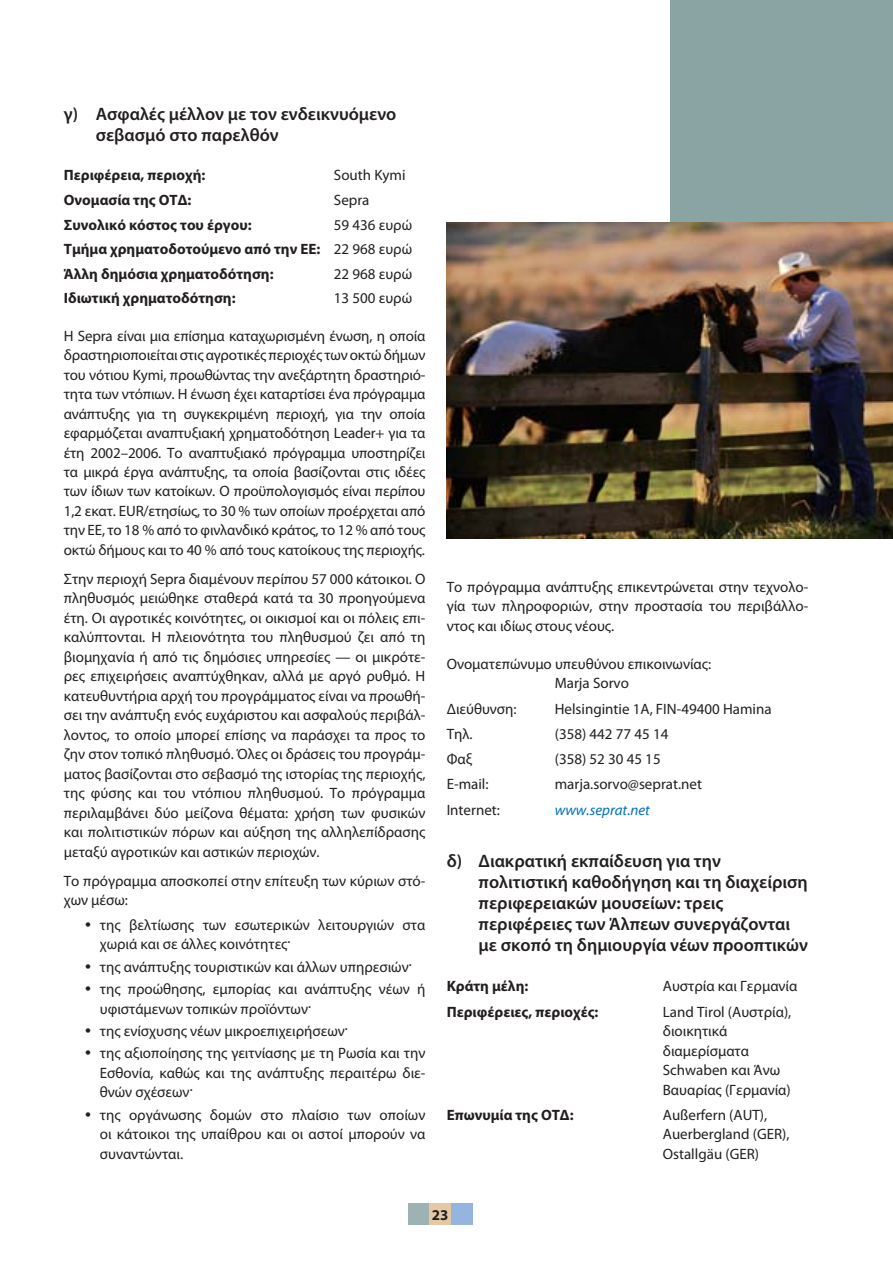
<style>
.page{position:relative;width:893px;height:1263px;background:#fff}
.page>*{position:absolute;margin:0;border:0;box-sizing:border-box;transform-origin:0 0}
.t1{font:21px/42px "Myriad Pro";color:#231f20}
.t2{font:600 18px/21px "Myriad Pro";color:#231f20}
.t3{font:15px/19.5px "Myriad Pro";color:#231f20}
.t4{font:700 15px/24.6px "Myriad Pro";color:#231f20;text-align:justify}
.t5{font:italic 15px "Myriad Pro";color:#0071bc}
.s1{font-weight:400}
</style>
<div class="page">
<div style="left:408px;top:1203px;width:21px;height:22px;background:#9eb2b3"></div>
<div style="left:429px;top:1203px;width:22px;height:22px;background:#e5c8a5"></div>
<div style="left:451px;top:1203px;width:21px;height:22px;background:#95b5df"></div>
<div style="left:670px;top:0;width:222px;height:223px;background:#8aa4a3"></div>
<img style="left:446px;top:223px;width:446px;height:315px">
<p class="t2" style="left:96px;top:105px;width:302px;text-indent:-32px">γ) Ασφαλές μέλλον με τον ενδεικνυόμενο σεβασμό στο παρελθόν</p>
<p class="t4" style="left:64px;top:164px;width:143px">Περιφέρεια, περιοχή:</p>
<p class="t3" style="left:334px;top:167px;width:73px">South Kymi</p>
<p class="t4" style="left:64px;top:189px;width:129px">Ονομασία της ΟΤΔ:</p>
<p class="t3" style="left:334px;top:191px;width:37px">Sepra</p>
<p class="t4" style="left:64px;top:213px;width:189px">Συνολικό κόστος του έργου:</p>
<p class="t4" style="left:64px;top:213px;width:350px;text-indent:270px"><span class="s1">59 436 ευρώ </span>Τμήμα χρηματοδοτούμενο από την ΕΕ: <span class="s1">22 968 ευρώ </span>Άλλη δημόσια χρηματοδότηση:</p>
<p class="t3" style="left:334px;top:265px;width:80px">22 968 ευρώ</p>
<p class="t4" style="left:64px;top:287px;width:173px">Ιδιωτική χρηματοδότηση:</p>
<p class="t3" style="left:334px;top:289px;width:80px">13 500 ευρώ</p>
<p class="t3" style="left:64px;top:327px;width:363px;text-align:justify">Η Sepra είναι μια επίσημα καταχωρισμένη ένωση, η οποία δραστηριοποιείται στις αγροτικές περιοχές των οκτώ δήμων του νότιου Kymi, προωθώντας την ανεξάρτητη δραστηριό&shy;τητα των ντόπιων. Η ένωση έχει καταρτίσει ένα πρόγραμμα ανάπτυξης για τη συγκεκριμένη περιοχή, για την οποία εφαρμόζεται αναπτυξιακή χρηματοδότηση Leader+ για τα έτη 2002–2006. Το αναπτυξιακό πρόγραμμα υποστηρίζει τα μικρά έργα ανάπτυξης, τα οποία βασίζονται στις ιδέες των ίδιων των κατοίκων. Ο προϋπολογισμός είναι περίπου 1,2 εκατ. EUR/ετησίως, το 30 % των οποίων προέρχεται από την ΕΕ, το 18 % από το φινλανδικό κράτος, το 12 % από τους οκτώ δήμους και το 40 % από τους κατοίκους της περιοχής.</p>
<p class="t3" style="left:64px;top:570px;width:363px;text-align:justify">Στην περιοχή Sepra διαμένουν περίπου 57 000 κάτοικοι. Ο πληθυσμός μειώθηκε σταθερά κατά τα 30 προηγούμενα έτη. Οι αγροτικές κοινότητες, οι οικισμοί και οι πόλεις επι&shy;καλύπτονται. Η πλειονότητα του πληθυσμού ζει από τη βιομηχανία ή από τις δημόσιες υπηρεσίες — οι μικρότε&shy;ρες επιχειρήσεις αναπτύχθηκαν, αλλά με αργό ρυθμό. Η κατευθυντήρια αρχή του προγράμματος είναι να προωθή&shy;σει την ανάπτυξη ενός ευχάριστου και ασφαλούς περιβάλ&shy;λοντος, το οποίο μπορεί επίσης να παράσχει τα προς το ζην στον τοπικό πληθυσμό. Όλες οι δράσεις του προγράμ&shy;ματος βασίζονται στο σεβασμό της ιστορίας της περιοχής, της φύσης και του ντόπιου πληθυσμού. Το πρόγραμμα περιλαμβάνει δύο μείζονα θέματα: χρήση των φυσικών και πολιτιστικών πόρων και αύξηση της αλληλεπίδρασης μεταξύ αγροτικών και αστικών περιοχών.</p>
<p class="t3" style="left:64px;top:872px;width:363px">Το πρόγραμμα αποσκοπεί στην επίτευξη των κύριων στό&shy;χων μέσω:</p>
<p class="t3" style="left:100px;top:916px;width:327px">της βελτίωσης των εσωτερικών λειτουργιών στα χωριά και σε άλλες κοινότητες·</p>
<p class="t3" style="left:100px;top:956px;width:327px;line-height:22.5px">της ανάπτυξης τουριστικών και άλλων υπηρεσιών· της προώθησης, εμπορίας και ανάπτυξης νέων ή</p>
<p class="t3" style="left:100px;top:998px;width:327px;line-height:22.5px">υφιστάμενων τοπικών προϊόντων·<br>της ενίσχυσης νέων μικροεπιχειρήσεων·<br>της αξιοποίησης της γειτνίασης με τη Ρωσία και την</p>
<p class="t3" style="left:100px;top:1064px;width:327px">Εσθονία, καθώς και της ανάπτυξης περαιτέρω διε&shy;θνών σχέσεων·</p>
<p class="t3" style="left:100px;top:1106px;width:327px;text-align:justify">της οργάνωσης δομών στο πλαίσιο των οποίων οι κάτοικοι της υπαίθρου και οι αστοί μπορούν να συναντώνται.</p>
<h1 class="t1" style="left:85px;top:903px;width:7px">• •</h1>
<h1 class="t1" style="left:85px;top:967px;width:7px">• •</h1>
<h1 class="t1" style="left:85px;top:1032px;width:7px">•</h1>
<h1 class="t1" style="left:85px;top:1093px;width:7px">•</h1>
<p class="t3" style="left:446px;top:578px;width:363px;text-align:justify">Το πρόγραμμα ανάπτυξης επικεντρώνεται στην τεχνολο&shy;γία των πληροφοριών, στην προστασία του περιβάλλο&shy;ντος και ιδίως στους νέους.</p>
<p class="t3" style="left:554px;top:655px;width:158px;text-indent:-108px">Ονοματεπώνυμο υπευθύνου επικοινωνίας:<br>Marja Sorvo</p>
<p class="t3" style="left:446px;top:700px;width:71px">Διεύθυνση:</p>
<p class="t3" style="left:554px;top:700px;width:218px">Helsingintie 1A, FIN-49400 Hamina</p>
<p class="t3" style="left:446px;top:725px;width:27px">Τηλ.</p>
<p class="t3" style="left:554px;top:725px;width:115px">(358) 442 77 45 14</p>
<p class="t3" style="left:446px;top:750px;width:27px">Φαξ</p>
<p class="t3" style="left:554px;top:750px;width:107px">(358) 52 30 45 15</p>
<p class="t3" style="left:446px;top:776px;width:43px">E-mail:</p>
<p class="t3" style="left:554px;top:776px;width:149px">marja.sorvo@seprat.net</p>
<p class="t3" style="left:446px;top:801px;width:55px">Internet:</p>
<p class="t5" style="left:554px;top:804px;width:97px">www.seprat.net</p>
<p class="t2" style="left:478px;top:852px;width:331px;text-indent:-32px">δ) Διακρατική εκπαίδευση για την πολιτιστική καθοδήγηση και τη διαχείριση περιφερειακών μουσείων: τρεις περιφέρειες των Άλπεων συνεργάζονται με σκοπό τη δημιουργία νέων προοπτικών</p>
<p class="t4" style="left:446px;top:975px;width:83px">Κράτη μέλη:</p>
<p class="t3" style="left:662px;top:977px;width:136px">Αυστρία και Γερμανία</p>
<p class="t4" style="left:446px;top:1000px;width:153px">Περιφέρειες, περιοχές:</p>
<p class="t3" style="left:662px;top:1003px;width:130px">Land Tirol (Αυστρία), διοικητικά διαμερίσματα<br>Schwaben και Άνω<br>Βαυαρίας (Γερμανία)</p>
<p class="t4" style="left:446px;top:1103px;width:128px">Επωνυμία της ΟΤΔ:</p>
<p class="t3" style="left:662px;top:1106px;width:128px">Außerfern (AUT),<br>Auerbergland (GER),<br>Ostallgäu (GER)</p>
<p class="t4" style="left:432px;top:1203px;width:18px">23</p>
</div>
